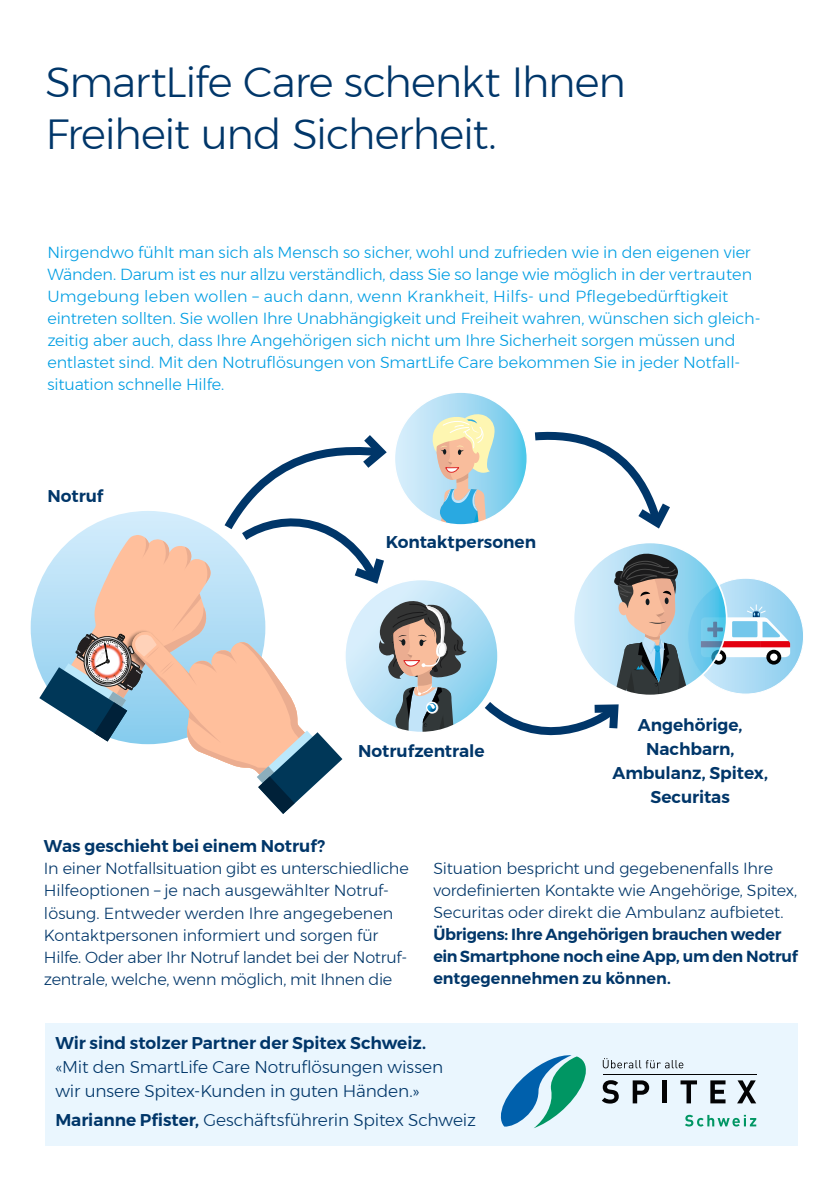
<style>
.page{position:relative;width:840px;height:1191px;background:#fff}
.page>*{position:absolute;margin:0;border:0;box-sizing:border-box;transform-origin:0 0}
.t1{font:300 42px/52px "Montserrat";letter-spacing:-.03em;color:#003669}
.t2{font:300 17px/24px "Montserrat";letter-spacing:-.01em;color:#003669}
.t3{font:600 17px/24px "Montserrat";letter-spacing:-.005em;color:#003669;text-align:center}
.t4{font:300 16px/22px "Montserrat";letter-spacing:-.005em;color:#009ee3}
.t5{font:300 16px/22px "Montserrat";letter-spacing:-.01em;color:#003669}
.s1{font-weight:600}
</style>
<div class="page">
<div style="left:45px;top:1023px;width:752px;height:122px;background:#eaf6fe"></div>
<svg style="left:31px;top:585px;width:8px;height:85px"></svg>
<svg style="left:394px;top:392px;width:133px;height:133px"></svg>
<svg style="left:687px;top:578px;width:116px;height:116px"></svg>
<svg style="left:711px;top:650px;width:14px;height:14px"></svg>
<div style="left:766px;top:650px;width:14px;height:14px;background:#000;border-radius:50%"></div>
<svg style="left:769px;top:653px;width:8px;height:8px"></svg>
<svg style="left:714px;top:653px;width:8px;height:8px"></svg>
<svg style="left:716px;top:605px;width:73px;height:52px"></svg>
<svg style="left:573px;top:542px;width:153px;height:153px"></svg>
<svg style="left:39px;top:413px;width:651px;height:401px"></svg>
<svg style="left:500px;top:1055px;width:86px;height:73px"></svg>
<svg style="left:685px;top:1114px;width:70px;height:12px"></svg>
<svg style="left:602px;top:1080px;width:16px;height:23px"></svg>
<svg style="left:632px;top:1080px;width:16px;height:23px"></svg>
<hr style="left:662px;top:1080px;width:4px;height:23px;background:#030304">
<svg style="left:680px;top:1080px;width:16px;height:23px"></svg>
<svg style="left:710px;top:1080px;width:15px;height:23px"></svg>
<svg style="left:737px;top:1080px;width:18px;height:23px"></svg>
<hr style="left:602px;top:1074px;width:153px;height:1px;background:#030304">
<svg style="left:602px;top:1058px;width:81px;height:10px"></svg>
<p class="t1" style="left:45px;top:56px;width:581px">SmartLife Care schenkt Ihnen<br>Freiheit und Sicherheit.</p>
<p class="t4" style="left:47px;top:241px;width:714px">Nirgendwo fühlt man sich als Mensch so sicher, wohl und zufrieden wie in den eigenen vier Wänden. Darum ist es nur allzu verständlich, dass Sie so lange wie möglich in der vertrauten Umgebung leben wollen – auch dann, wenn Krankheit, Hilfs- und Pflegebedürftigkeit eintreten sollten. Sie wollen Ihre Unabhängigkeit und Freiheit wahren, wünschen sich gleich&shy;zeitig aber auch, dass Ihre Angehörigen sich nicht um Ihre Sicherheit sorgen müssen und entlastet sind. Mit den Notruflösungen von SmartLife Care bekommen Sie in jeder Notfall&shy;situation schnelle Hilfe.</p>
<p class="t3" style="left:47px;top:484px;width:57px">Notruf</p>
<p class="t3" style="left:385px;top:529px;width:152px">Kontaktpersonen</p>
<p class="t3" style="left:358px;top:739px;width:128px">Notrufzentrale</p>
<p class="t3" style="left:612px;top:713px;width:157px">Angehörige,<br>Nachbarn,<br>Ambulanz, Spitex,<br>Securitas</p>
<p class="t3" style="left:44px;top:834px;width:282px">Was geschieht bei einem Notruf?</p>
<p class="t5" style="left:44px;top:857px;width:366px">In einer Notfallsituation gibt es unterschiedliche Hilfeoptionen – je nach ausgewählter Notruf&shy;lösung. Entweder werden Ihre angegebenen Kontaktpersonen informiert und sorgen für Hilfe. Oder aber Ihr Notruf landet bei der Notruf&shy;zentrale, welche, wenn möglich, mit Ihnen die</p>
<p class="t5" style="left:433px;top:856px;width:366px">Situation bespricht und gegebenenfalls Ihre vordefinierten Kontakte wie Angehörige, Spitex, Securitas oder direkt die Ambulanz aufbietet.<br><span class="s1">Übrigens: Ihre Angehörigen brauchen weder ein Smartphone noch eine App, um den Notruf entgegennehmen zu können.</span></p>
<p class="t2" style="left:55px;top:1030px;width:389px"><span class="s1">Wir sind stolzer Partner der Spitex Schweiz. </span>«Mit den SmartLife Care Notruflösungen wissen wir unsere Spitex-Kunden in guten Händen.»</p>
<p class="t2" style="left:55px;top:1108px;width:422px"><span class="s1">Marianne Pfister,</span> Geschäftsführerin Spitex Schweiz</p>
</div>
